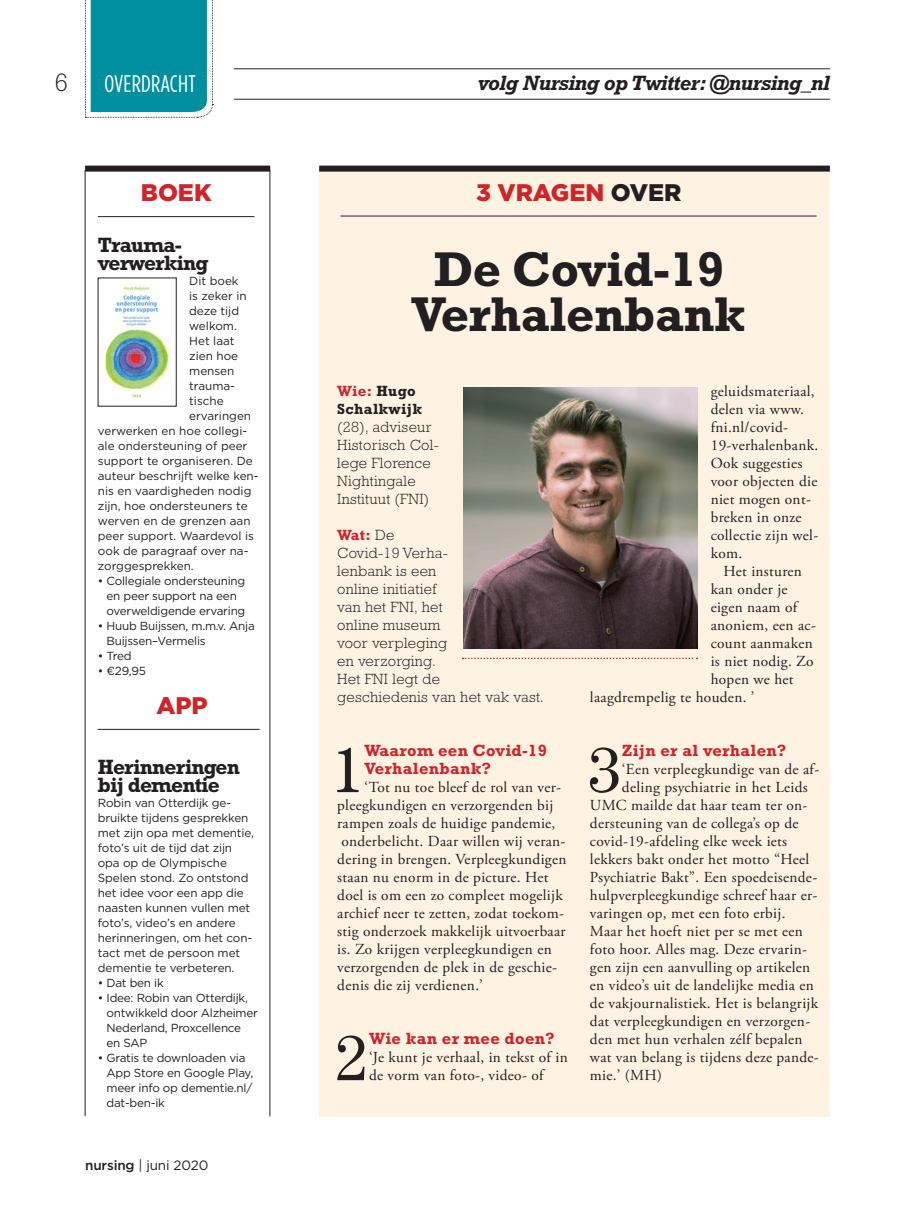
<style>
.page{position:relative;width:915px;height:1212px;background:#fff}
.page>*{position:absolute;margin:0;border:0;box-sizing:border-box;transform-origin:0 0}
.t1{font:63.75px "Century Std";color:#231f20}
.t2{font:700 49.5px/45px "Rockwell Std";letter-spacing:-.01em;color:#231f20;text-align:center}
.t3{font:300 25.5px "Rockwell Std";color:#231f20}
.t4{font:900 24px "Gotham";color:#d1232a}
.t5{font:24px "Gotham Condensed";letter-spacing:.01em;color:#fff}
.t6{font:700 21px/18px "Rockwell Std";letter-spacing:-.04em;color:#231f20}
.t7{font:italic 700 21px "Rockwell Std";letter-spacing:-.03em;color:#231f20}
.t8{font:700 16.5px/18px "Rockwell Std";letter-spacing:.02em;color:#d1232a}
.t9{font:15.3px/18px "Adobe Garamond Pro";letter-spacing:.02em;color:#231f20}
.t10{font:300 15px/18px "Rockwell Std";letter-spacing:.02em;color:#231f20}
.t11{font:13.5px "Gotham";letter-spacing:-.01em;color:#231f20}
.t12{font:11.7px/15px "Gotham";letter-spacing:-.01em;color:#231f20}
.s1{color:#231f20}
.s2{font-weight:500}
.s3{font-weight:700;color:#d1232a}
.s4{font-weight:700}
</style>
<div class="page">
<svg style="left:85px;top:0;width:128px;height:118px;background:#219ca9"></svg>
<hr style="left:234px;top:99px;width:595px;height:1px;background:#231f20">
<hr style="left:234px;top:68px;width:595px;height:1px;background:#231f20">
<div style="left:319px;top:170px;width:510px;height:946px;background:#fef2e3"></div>
<hr style="left:98px;top:729px;width:161px;height:1px;background:#231f20">
<hr style="left:85px;top:170px;width:1px;height:946px;background:#231f20">
<hr style="left:269px;top:170px;width:1px;height:946px;background:#231f20">
<hr style="left:98px;top:216px;width:156px;height:1px;background:#231f20">
<img style="left:105px;top:286px;width:65px;height:112px">
<div style="left:319px;top:166px;width:510px;height:6px;background:#231f20"></div>
<div style="left:85px;top:166px;width:185px;height:6px;background:#231f20"></div>
<hr style="left:340px;top:216px;width:476px;height:1px;background:#231f20">
<svg style="left:462px;top:658px;width:235px;height:1px"></svg>
<img style="left:463px;top:387px;width:234px;height:261px">
<p class="t3" style="left:54px;top:74px;width:15px">6</p>
<p class="t5" style="left:104px;top:75px;width:93px">OVERDRACHT</p>
<p class="t7" style="left:478px;top:76px;width:353px">volg Nursing op Twitter: @nursing_nl</p>
<p class="t4" style="left:141px;top:183px;width:72px">BOEK</p>
<p class="t4" style="left:476px;top:183px;width:207px">3 VRAGEN <span class="s1">OVER</span></p>
<p class="t6" style="left:98px;top:238px;width:112px">Trauma&shy;ver wer king</p>
<p class="t12" style="left:189px;top:274px;width:51px">Dit boek</p>
<p class="t12" style="left:189px;top:289px;width:59px">is zeker in</p>
<p class="t12" style="left:189px;top:304px;width:51px">deze tijd</p>
<p class="t12" style="left:189px;top:319px;width:49px">welkom.</p>
<p class="t12" style="left:189px;top:334px;width:47px">Het laat</p>
<p class="t12" style="left:189px;top:349px;width:50px">zien hoe</p>
<p class="t12" style="left:189px;top:364px;width:47px">mensen</p>
<p class="t12" style="left:189px;top:379px;width:47px">trauma-</p>
<p class="t12" style="left:189px;top:394px;width:36px">tische</p>
<p class="t12" style="left:189px;top:409px;width:63px">ervaringen</p>
<p class="t12" style="left:98px;top:424px;width:151px">verwerken en hoe collegi-</p>
<p class="t12" style="left:98px;top:439px;width:151px">ale ondersteuning of peer</p>
<p class="t12" style="left:98px;top:454px;width:156px">support te organiseren. De</p>
<p class="t12" style="left:98px;top:469px;width:162px">auteur beschrijft welke ken-</p>
<p class="t12" style="left:98px;top:484px;width:155px">nis en vaardigheden nodig</p>
<p class="t12" style="left:98px;top:499px;width:151px">zijn, hoe ondersteuners te</p>
<p class="t12" style="left:98px;top:514px;width:154px">werven en de grenzen aan</p>
<p class="t12" style="left:98px;top:529px;width:157px">peer support. Waardevol is</p>
<p class="t12" style="left:98px;top:544px;width:152px">ook de paragraaf over na-</p>
<p class="t12" style="left:98px;top:559px;width:97px">zorggesprekken.</p>
<p class="t12" style="left:106px;top:574px;width:140px;text-indent:-9px">• Collegiale ondersteuning en peer support na een overweldigende ervaring</p>
<p class="t12" style="left:106px;top:619px;width:150px;text-indent:-9px">• Huub Buijssen, m.m.v. Anja<br>Buijssen–Vermelis</p>
<p class="t12" style="left:98px;top:649px;width:35px">• Tred</p>
<p class="t12" style="left:98px;top:664px;width:50px">• ¤29,95</p>
<p class="t4" style="left:156px;top:696px;width:53px">APP</p>
<p class="t6" style="left:98px;top:760px;width:143px">Herinneringen bij dementie</p>
<p class="t12" style="left:98px;top:796px;width:158px">Robin van Otterdijk ge&shy;bruikte tijdens gesprekken met zijn opa met dementie, foto’s uit de tijd dat zijn opa op de Olympische<br>Spelen stond. Zo ontstond het idee voor een app die naasten kunnen vullen met foto’s, video’s en andere herinneringen, om het con&shy;tact met de persoon met dementie te verbeteren.</p>
<p class="t12" style="left:98px;top:976px;width:67px">• Dat ben ik</p>
<p class="t12" style="left:106px;top:991px;width:153px;text-indent:-9px">• Idee: Robin van Otterdijk, ontwikkeld door Alzheimer<br>Nederland, Proxcellence en SAP</p>
<p class="t12" style="left:106px;top:1051px;width:148px;text-indent:-9px">• Gratis te downloaden via<br>App Store en Google Play, meer info op dementie.nl/ dat-ben-ik</p>
<p class="t11" style="left:85px;top:1160px;width:125px"><span class="s2">nursing</span> | juni 2020</p>
<p class="t2" style="left:411px;top:251px;width:336px">De Covid-19<br>Verhalenbank</p>
<p class="t10" style="left:337px;top:383px;width:103px"><span class="s3">Wie:</span> <span class="s4">Hugo<br>Schalkwijk </span>(28), adviseur<br>Historisch Col&shy;lege Florence<br>Nightingale<br>Instituut (FNI)</p>
<p class="t10" style="left:337px;top:527px;width:208px"><span class="s3">Wat:</span> De<br>Covid-19 Verha-<br>lenbank is een<br>online initiatief<br>van het FNI, het<br>online museum<br>voor verpleging<br>en verzorging.<br>Het FNI legt de<br>geschiedenis van het vak vast.</p>
<p class="t1" style="left:331px;top:748px;width:33px">1</p>
<p class="t8" style="left:364px;top:743px;width:184px">Waarom een Covid-19<br>Verhalenbank?</p>
<p class="t9" style="left:337px;top:780px;width:231px;text-indent:27px">‘Tot nu toe bleef de rol van ver&shy;pleegkundigen en verzorgenden bij rampen zoals de huidige pandemie, onderbelicht. Daar willen wij veran&shy;dering in brengen. Verpleegkundigen staan nu enorm in de picture. Het doel is om een zo compleet mogelijk archief neer te zetten, zodat toekom&shy;stig onderzoek makkelijk uitvoerbaar is. Zo krijgen verpleegkundigen en verzorgenden de plek in de geschie&shy;denis die zij verdienen.’</p>
<p class="t1" style="left:335px;top:1036px;width:33px">2</p>
<p class="t8" style="left:369px;top:1031px;width:187px">Wie kan er mee doen?</p>
<p class="t9" style="left:369px;top:1050px;width:200px">‘Je kunt je verhaal, in tekst of in de vorm van foto-, video- of</p>
<p class="t9" style="left:710px;top:384px;width:106px">geluidsmateriaal,</p>
<p class="t9" style="left:710px;top:402px;width:95px">delen via www.</p>
<p class="t9" style="left:710px;top:420px;width:79px">fni.nl/covid-</p>
<p class="t9" style="left:710px;top:438px;width:109px">19-verhalenbank.</p>
<p class="t9" style="left:710px;top:456px;width:93px">Ook suggesties</p>
<p class="t9" style="left:710px;top:474px;width:108px">voor objecten die</p>
<p class="t9" style="left:710px;top:492px;width:102px">niet mogen ont-</p>
<p class="t9" style="left:710px;top:510px;width:92px">breken in onze</p>
<p class="t9" style="left:710px;top:528px;width:109px">collectie zijn wel-</p>
<p class="t9" style="left:710px;top:546px;width:33px">kom.</p>
<p class="t9" style="left:723px;top:564px;width:80px">Het insturen</p>
<p class="t9" style="left:710px;top:582px;width:78px">kan onder je</p>
<p class="t9" style="left:710px;top:600px;width:88px">eigen naam of</p>
<p class="t9" style="left:710px;top:618px;width:107px">anoniem, een ac-</p>
<p class="t9" style="left:710px;top:636px;width:104px">count aanmaken</p>
<p class="t9" style="left:710px;top:654px;width:104px">is niet nodig. Zo</p>
<p class="t9" style="left:710px;top:672px;width:84px">hopen we het</p>
<p class="t9" style="left:589px;top:690px;width:166px">laagdrempelig te houden. ’</p>
<p class="t1" style="left:588px;top:748px;width:33px">3</p>
<p class="t8" style="left:621px;top:743px;width:166px">Zijn er al verhalen?</p>
<p class="t9" style="left:621px;top:762px;width:199px">‘Een verpleegkundige van de af-</p>
<p class="t9" style="left:621px;top:780px;width:187px">deling psychiatrie in het Leids</p>
<p class="t9" style="left:589px;top:798px;width:219px">UMC mailde dat haar team ter on-</p>
<p class="t9" style="left:589px;top:816px;width:210px">dersteuning van de collega’s op de</p>
<p class="t9" style="left:589px;top:834px;width:199px">covid-19-afdeling elke week iets</p>
<p class="t9" style="left:589px;top:852px;width:221px">lekkers bakt onder het motto “Heel</p>
<p class="t9" style="left:589px;top:870px;width:229px">Psychiatrie Bakt”. Een spoedeisende-</p>
<p class="t9" style="left:589px;top:888px;width:229px">hulpverpleegkundige schreef haar er-</p>
<p class="t9" style="left:589px;top:906px;width:197px">varingen op, met een foto erbij.</p>
<p class="t9" style="left:589px;top:924px;width:214px">Maar het hoeft niet per se met een</p>
<p class="t9" style="left:589px;top:942px;width:218px">foto hoor. Alles mag. Deze ervarin-</p>
<p class="t9" style="left:589px;top:960px;width:222px">gen zijn een aanvulling op artikelen</p>
<p class="t9" style="left:589px;top:978px;width:225px">en video’s uit de landelijke media en</p>
<p class="t9" style="left:589px;top:996px;width:229px">de vakjournalistiek. Het is belangrijk</p>
<p class="t9" style="left:589px;top:1014px;width:222px">dat verpleegkundigen en verzorgen-</p>
<p class="t9" style="left:589px;top:1032px;width:214px">den met hun verhalen zélf bepalen</p>
<p class="t9" style="left:589px;top:1050px;width:230px">wat van belang is tijdens deze pande-</p>
<p class="t9" style="left:589px;top:1068px;width:73px">mie.’ (MH)</p>
</div>
